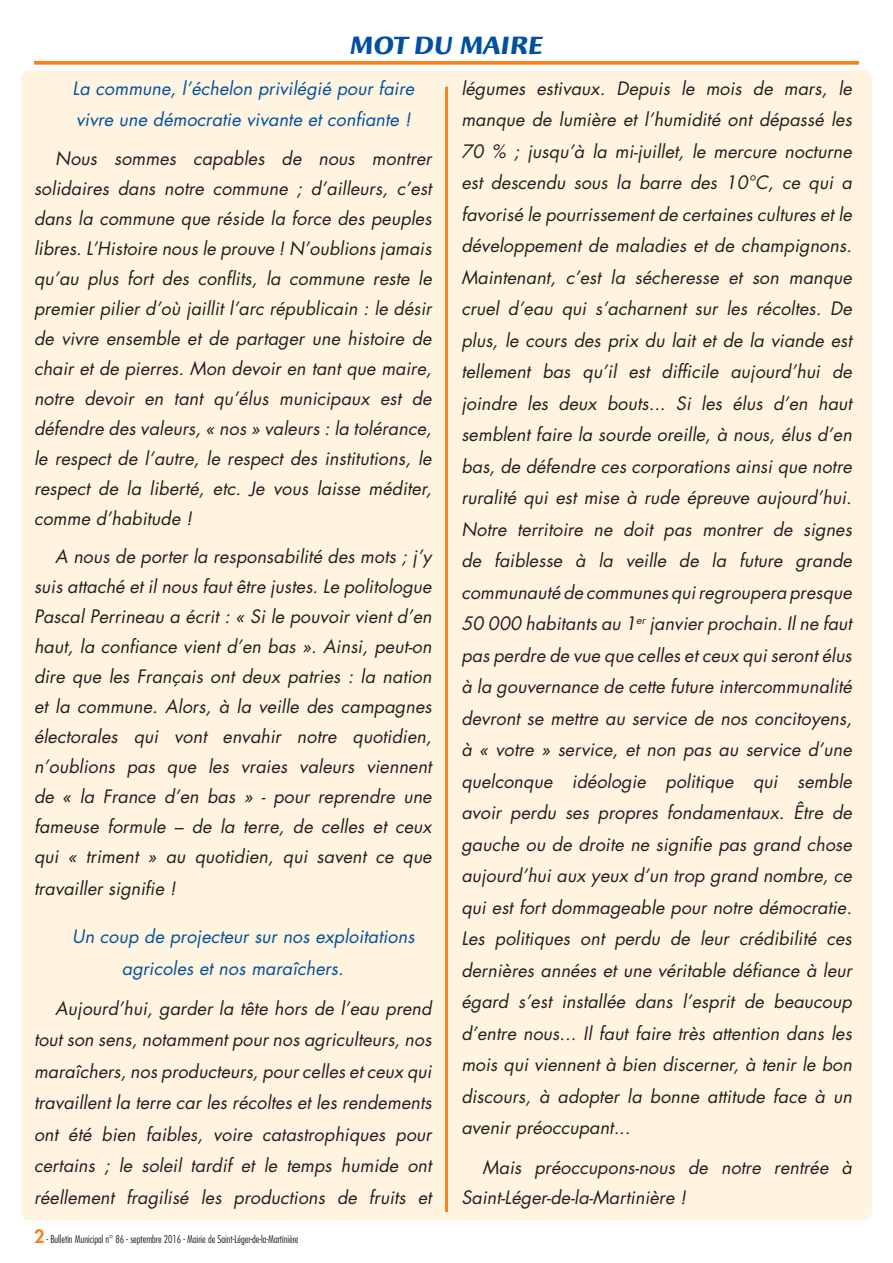
<style>
.page{position:relative;width:893px;height:1263px;background:#fff}
.page>*{position:absolute;margin:0;border:0;box-sizing:border-box;transform-origin:0 0}
.t1{font:italic 700 27px "Humana Sans ITC";color:#00509f;scale:1.05 1}
.t2{font:italic 18px/31.5px "Futura";letter-spacing:.005em;color:#241f1f;text-align:justify}
.t3{font:italic 18px/31.5px "Futura";letter-spacing:.005em;color:#00509f}
.t4{font:300 condensed 10.5px "Futura";color:#241f1f}
.s1{font-weight:800;font-stretch:normal;font-size:18px;color:#f8821e}
</style>
<div class="page">
<div style="left:21px;top:70px;width:851px;height:1150px;background:#fff4e0;border-radius:9px"></div>
<svg style="left:34px;top:61px;width:825px;height:4px;background:#f88c30"></svg>
<hr style="left:445px;top:87px;width:3px;height:1125px;background:#f8821e">
<h1 class="t1" style="left:350px;top:31px;width:186px">MOT DU MAIRE</h1>
<p class="t3" style="left:73px;top:73px;width:343px">La commune, l’échelon privilégié pour faire vivre une démocratie vivante et confiante !</p>
<p class="t2" style="left:34px;top:143px;width:399px;line-height:30px;text-indent:21px">Nous sommes capables de nous montrer solidaires dans notre commune ; d’ailleurs, c’est dans la commune que réside la force des peuples libres. L’Histoire nous le prouve ! N’oublions jamais qu’au plus fort des conflits, la commune reste le premier pilier d’où jaillit l’arc républicain : le désir de vivre ensemble et de partager une histoire de chair et de pierres. Mon devoir en tant que maire, notre devoir en tant qu’élus municipaux est de défendre des valeurs, « nos » valeurs : la tolérance, le respect de l’autre, le respect des institutions, le respect de la liberté, etc. Je vous laisse méditer, comme d’habitude !</p>
<p class="t2" style="left:34px;top:542px;width:399px;line-height:30.2px;text-indent:21px">A nous de porter la responsabilité des mots ; j’y suis attaché et il nous faut être justes. Le politologue Pascal Perrineau a écrit : « Si le pouvoir vient d’en haut, la confiance vient d’en bas ». Ainsi, peut-on dire que les Français ont deux patries : la nation et la commune. Alors, à la veille des campagnes électorales qui vont envahir notre quotidien, n’oublions pas que les vraies valeurs viennent de « la France d’en bas » - pour reprendre une fameuse formule – de la terre, de celles et ceux qui « triment » au quotidien, qui savent ce que travailler signifie !</p>
<p class="t3" style="left:122px;top:921px;width:294px;text-indent:-50px">Un coup de projecteur sur nos exploitations agricoles et nos maraîchers.</p>
<p class="t2" style="left:34px;top:993px;width:399px;text-indent:21px">Aujourd’hui, garder la tête hors de l’eau prend tout son sens, notamment pour nos agriculteurs, nos maraîchers, nos producteurs, pour celles et ceux qui travaillent la terre car les récoltes et les rendements ont été bien faibles, voire catastrophiques pour certains ; le soleil tardif et le temps humide ont réellement fragilisé les productions de fruits et</p>
<p class="t2" style="left:461px;top:73px;width:392px">légumes estivaux. Depuis le mois de mars, le manque de lumière et l’humidité ont dépassé les 70 % ; jusqu’à la mi-juillet, le mercure nocturne est descendu sous la barre des 10°C, ce qui a favorisé le pourrissement de certaines cultures et le développement de maladies et de champignons.<br>Maintenant, c’est la sécheresse et son manque cruel d’eau qui s’acharnent sur les récoltes. De plus, le cours des prix du lait et de la viande est tellement bas qu’il est difficile aujourd’hui de joindre les deux bouts... Si les élus d’en haut semblent faire la sourde oreille, à nous, élus d’en bas, de défendre ces corporations ainsi que notre ruralité qui est mise à rude épreuve aujourd’hui.<br>Notre territoire ne doit pas montrer de signes de faiblesse à la veille de la future grande communauté de communes qui regroupera presque 50 000 habitants au 1<sup>er</sup> janvier prochain. Il ne faut pas perdre de vue que celles et ceux qui seront élus à la gouvernance de cette future intercommunalité devront se mettre au service de nos concitoyens, à « votre » service, et non pas au service d’une quelconque idéologie politique qui semble avoir perdu ses propres fondamentaux. Être de gauche ou de droite ne signifie pas grand chose aujourd’hui aux yeux d’un trop grand nombre, ce qui est fort dommageable pour notre démocratie.<br>Les politiques ont perdu de leur crédibilité ces dernières années et une véritable défiance à leur égard s’est installée dans l’esprit de beaucoup d’entre nous... Il faut faire très attention dans les mois qui viennent à bien discerner, à tenir le bon discours, à adopter la bonne attitude face à un avenir préoccupant...</p>
<p class="t2" style="left:461px;top:1152px;width:392px;line-height:30px;text-indent:21px">Mais préoccupons-nous de notre rentrée à<br>Saint-Léger-de-la-Martinière !</p>
<p class="t4" style="left:34px;top:1233px;width:266px"><span class="s1">2</span> - Bulletin Municipal n° 86 - septembre 2016 - Mairie de Saint-Léger-de-la-Martinière</p>
</div>
